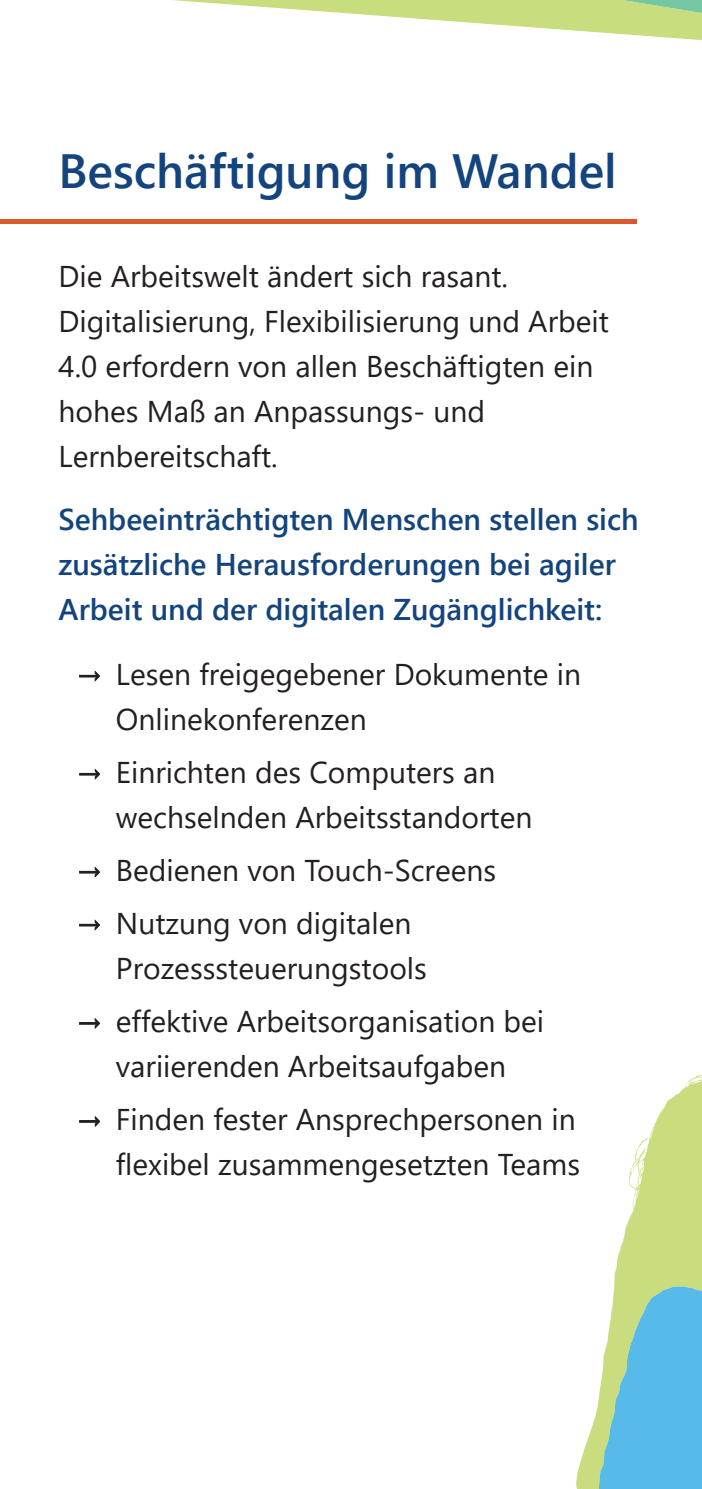
<style>
.page{position:relative;width:702px;height:1489px;background:#fff}
.page>*{position:absolute;margin:0;border:0;box-sizing:border-box;transform-origin:0 0}
.t1{font:600 48px "Segoe UI";color:#14447d}
.t2{font:30px/45px "Segoe UI";color:#231f20}
.t3{font:600 30px/45px "Segoe UI";color:#14447d}
</style>
<div class="page">
<svg style="left:172px;top:0;width:530px;height:40px"></svg>
<hr style="left:0;top:219px;width:636px;height:4px;background:#dc592d">
<svg style="left:576px;top:1075px;width:126px;height:413px"></svg>
<svg style="left:598px;top:1286px;width:104px;height:202px;background:#74c4d5"></svg>
<svg style="left:79px;top:670px;width:21px;height:11px"></svg>
<svg style="left:79px;top:768px;width:21px;height:11px"></svg>
<svg style="left:79px;top:866px;width:21px;height:11px"></svg>
<svg style="left:79px;top:919px;width:21px;height:11px"></svg>
<svg style="left:79px;top:1018px;width:21px;height:11px"></svg>
<svg style="left:79px;top:1116px;width:21px;height:11px"></svg>
<h2 class="t1" style="left:59px;top:126px;width:559px">Beschäftigung im Wandel</h2>
<p class="t2" style="left:59px;top:251px;width:552px">Die Arbeitswelt ändert sich rasant.<br>Digitalisierung, Flexibilisierung und Arbeit 4.0 erfordern von allen Beschäftigten ein hohes Maß an Anpassungs- und Lernbereitschaft.</p>
<p class="t3" style="left:59px;top:494px;width:581px">Sehbeeinträchtigten Menschen stellen sich zusätzliche Herausforderungen bei agiler<br>Arbeit und der digitalen Zugänglichkeit:</p>
<p class="t2" style="left:116px;top:649px;width:466px">Lesen freigegebener Dokumente in<br>Onlinekonferenzen</p>
<p class="t2" style="left:116px;top:747px;width:418px">Einrichten des Computers an wechselnden Arbeitsstandorten</p>
<p class="t2" style="left:116px;top:845px;width:382px">Bedienen von Touch-Screens</p>
<p class="t2" style="left:116px;top:898px;width:312px">Nutzung von digitalen<br>Prozesssteuerungstools</p>
<p class="t2" style="left:116px;top:996px;width:430px">effektive Arbeitsorganisation bei variierenden Arbeitsaufgaben</p>
<p class="t2" style="left:116px;top:1094px;width:465px">Finden fester Ansprechpersonen in flexibel zusammengesetzten Teams</p>
<p class="t2" style="left:76px;top:996px;width:27px">→</p>
<p class="t2" style="left:76px;top:1094px;width:27px">→</p>
</div>
